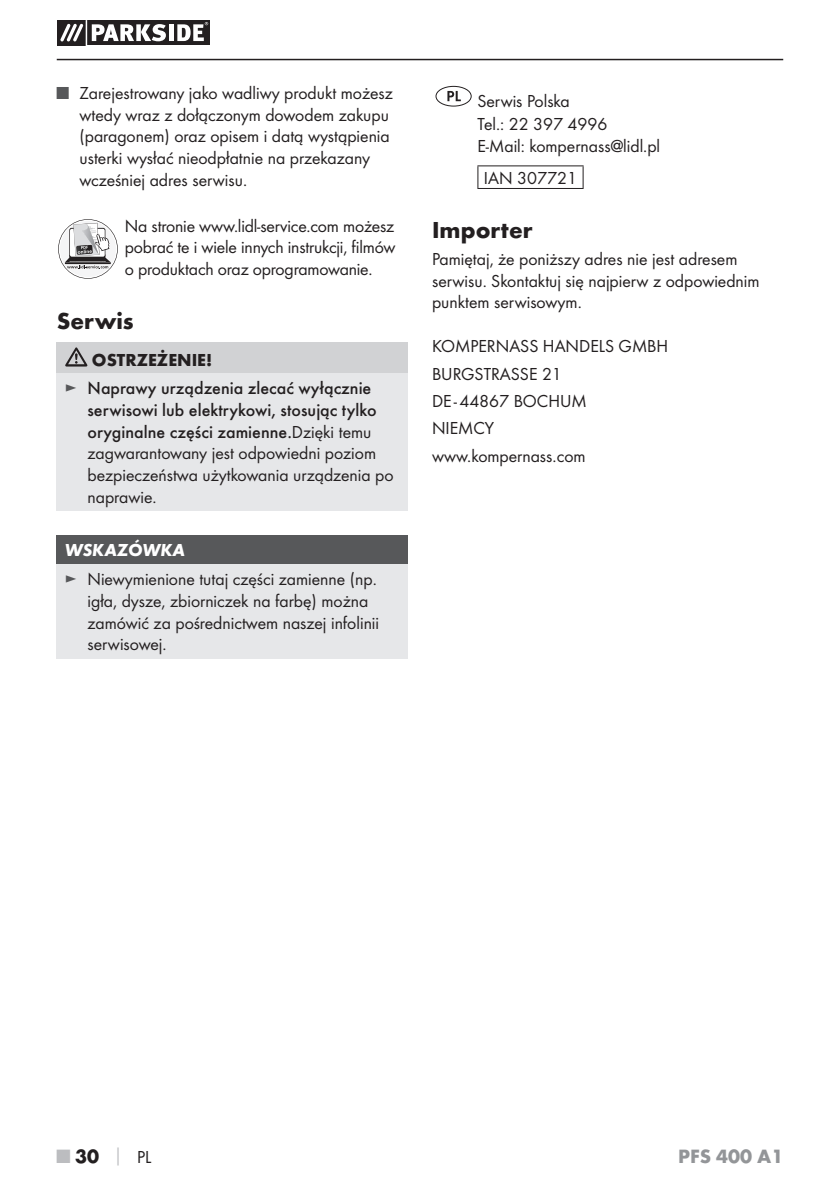
<style>
.page{position:relative;width:840px;height:1191px;background:#fff}
.page>*{position:absolute;margin:0;border:0;box-sizing:border-box;transform-origin:0 0}
.t1{font:700 24px "Futura";color:#231f20}
.t2{font:700 20px "Futura";color:#939598}
.t3{font:700 20px "Futura";color:#231f20}
.t4{font:18px/21.6px "Futura Boo";color:#231f20}
.t5{font:500 18px/28px "Futura";color:#231f20}
.t6{font:italic 700 18px "Futura";color:#fff}
.s1{color:#57585a}
.s2{font-weight:700}
.s3{font-family:"Futura Boo";font-weight:400;color:#57585a}
.s4{font-family:"Futura Boo";font-weight:400}
.s5{color:#bcbdc0}
.s6{font-size:18px;color:#bcbdc0}
.s7{font-family:"Futura Boo";font-weight:400;font-size:18px}
</style>
<div class="page">
<hr style="left:57px;top:59px;width:725px;height:1px;background:#231f20">
<svg style="left:57px;top:21px;width:152px;height:24px"></svg>
<svg style="left:58px;top:219px;width:60px;height:60px"></svg>
<div style="left:57px;top:343px;width:351px;height:30px;background:#d1d2d4"></div>
<div style="left:57px;top:373px;width:351px;height:137px;background:#e6e7e9"></div>
<svg style="left:65px;top:347px;width:22px;height:19px"></svg>
<div style="left:57px;top:535px;width:351px;height:29px;background:#57585a"></div>
<div style="left:57px;top:564px;width:351px;height:94px;background:#e6e7e9"></div>
<div style="left:435px;top:86px;width:36px;height:20px;border:1px solid #231f20;border-radius:50%"></div>
<svg style="left:447px;top:91px;width:13px;height:10px"></svg>
<hr style="left:477px;top:165px;width:106px;height:1px;background:#231f20">
<svg style="left:477px;top:166px;width:1px;height:22px"></svg>
<svg style="left:582px;top:166px;width:1px;height:22px"></svg>
<hr style="left:477px;top:188px;width:106px;height:1px;background:#231f20">
<p class="t4" style="left:79px;top:83px;width:315px;text-indent:-23px"><span class="s1">■</span> Zarejestrowany jako wadliwy produkt możesz wtedy wraz z dołączonym dowodem zakupu (paragonem) oraz opisem i datą wystąpienia usterki wysłać nieodpłatnie na przekazany wcześniej adres serwisu.</p>
<p class="t4" style="left:125px;top:216px;width:272px;text-align:justify">Na stronie www.lidl-service.com możesz pobrać te i wiele innych instrukcji, filmów o produktach oraz oprogramowanie.</p>
<h1 class="t1" style="left:57px;top:312px;width:78px">Serwis</h1>
<p class="t5" style="left:65px;top:347px;width:308px;text-indent:27px"><span class="s2">OSTRZEŻENIE!<br></span><span class="s3">►</span> Naprawy urządzenia zlecać wyłącznie</p>
<p class="t5" style="left:87px;top:400px;width:291px;line-height:21.6px">serwisowi lub elektrykowi, stosując tylko oryginalne części zamienne.<span class="s4">Dzięki temu</span></p>
<p class="t4" style="left:87px;top:443px;width:307px">zagwarantowany jest odpowiedni poziom bezpieczeństwa użytkowania urządzenia po naprawie.</p>
<p class="t6" style="left:65px;top:543px;width:122px">WSKAZÓWKA</p>
<p class="t4" style="left:87px;top:569px;width:293px;text-indent:-23px"><span class="s1">►</span> Niewymienione tutaj części zamienne (np. igła, dysze, zbiorniczek na farbę) można zamówić za pośrednictwem naszej infolinii serwisowej.</p>
<p class="t4" style="left:477px;top:91px;width:184px;line-height:22.4px">Serwis Polska<br>Tel.: 22 397 4996<br>E-Mail: kompernass@lidl.pl</p>
<p class="t4" style="left:483px;top:168px;width:94px">IAN 307721</p>
<h1 class="t1" style="left:432px;top:220px;width:102px">Importer</h1>
<p class="t4" style="left:432px;top:249px;width:329px">Pamiętaj, że poniższy adres nie jest adresem serwisu. Skontaktuj się najpierw z odpowiednim punktem serwisowym.</p>
<p class="t4" style="left:432px;top:334px;width:238px;line-height:27.2px">KOMPERNASS HANDELS GMBH<br>BURGSTRASSE 21<br>DE - 44867 BOCHUM<br>NIEMCY<br>www.kompernass.com</p>
<p class="t3" style="left:57px;top:1148px;width:96px"><span class="s5">■</span> 30 <span class="s6">│</span> <span class="s7">PL</span></p>
<p class="t2" style="left:677px;top:1148px;width:107px">PFS 400 A1</p>
</div>
